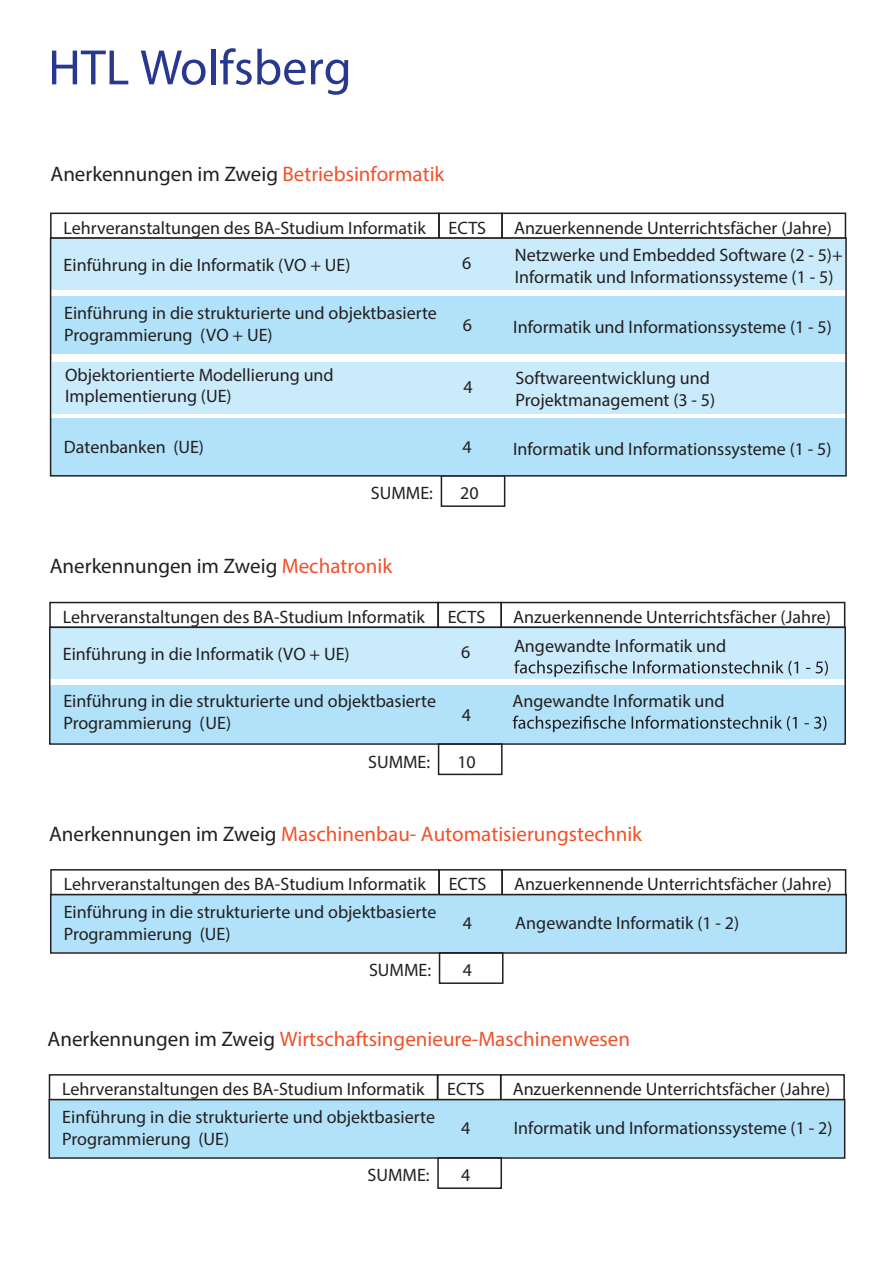
<style>
.page{position:relative;width:893px;height:1263px;background:#fff}
.page>*{position:absolute;margin:0;border:0;box-sizing:border-box;transform-origin:0 0}
.t1{font:50.1px "Verdana";color:#283890}
.t2{font:21px "Verdana";color:#f0512a}
.t3{font:21px "Verdana";color:#231f20}
.t4{font:18px/21.6px "Myriad Pro";color:#231f20}
.s1{color:#f0512a}
.s2{color:#231f20}
</style>
<div class="page">
<div style="left:50px;top:869px;width:390px;height:26px;border:2px solid #231f20"></div>
<div style="left:438px;top:869px;width:65px;height:26px;border:2px solid #231f20"></div>
<div style="left:501px;top:869px;width:345px;height:26px;border:2px solid #231f20"></div>
<div style="left:51px;top:894px;width:389px;height:58px;background:#b1e2f9"></div>
<div style="left:440px;top:894px;width:63px;height:58px;background:#b1e2f9"></div>
<div style="left:503px;top:894px;width:343px;height:58px;background:#b1e2f9"></div>
<div style="left:50px;top:894px;width:797px;height:60px;border:2px solid #231f20"></div>
<div style="left:439px;top:952px;width:64px;height:32px;border:2px solid #231f20"></div>
<div style="left:49px;top:602px;width:390px;height:26px;border:2px solid #231f20"></div>
<div style="left:437px;top:602px;width:65px;height:26px;border:2px solid #231f20"></div>
<div style="left:50px;top:627px;width:388px;height:52px;background:#caebfb"></div>
<div style="left:438px;top:627px;width:63px;height:52px;background:#caebfb"></div>
<div style="left:500px;top:602px;width:345px;height:26px;border:2px solid #231f20"></div>
<div style="left:501px;top:627px;width:344px;height:52px;background:#caebfb"></div>
<div style="left:50px;top:686px;width:389px;height:57px;background:#b1e2f9"></div>
<div style="left:439px;top:686px;width:63px;height:57px;background:#b1e2f9"></div>
<div style="left:502px;top:686px;width:343px;height:57px;background:#b1e2f9"></div>
<div style="left:49px;top:627px;width:797px;height:118px;border:2px solid #231f20"></div>
<div style="left:438px;top:743px;width:65px;height:32px;border:2px solid #231f20"></div>
<svg style="left:514px;top:660px;width:314px;height:17px"></svg>
<svg style="left:513px;top:716px;width:313px;height:16px"></svg>
<div style="left:440px;top:362px;width:64px;height:51px;background:#caebfb"></div>
<div style="left:50px;top:213px;width:390px;height:26px;border:2px solid #231f20"></div>
<div style="left:438px;top:213px;width:65px;height:26px;border:2px solid #231f20"></div>
<div style="left:51px;top:238px;width:388px;height:52px;background:#caebfb"></div>
<div style="left:439px;top:238px;width:63px;height:52px;background:#caebfb"></div>
<div style="left:501px;top:213px;width:345px;height:26px;border:2px solid #231f20"></div>
<div style="left:502px;top:238px;width:343px;height:52px;background:#caebfb"></div>
<div style="left:51px;top:296px;width:388px;height:58px;background:#b1e2f9"></div>
<div style="left:439px;top:296px;width:64px;height:58px;background:#b1e2f9"></div>
<div style="left:503px;top:296px;width:343px;height:58px;background:#b1e2f9"></div>
<div style="left:441px;top:475px;width:64px;height:32px;border:2px solid #231f20"></div>
<div style="left:52px;top:362px;width:388px;height:51px;background:#caebfb"></div>
<div style="left:504px;top:362px;width:343px;height:51px;background:#caebfb"></div>
<div style="left:51px;top:418px;width:388px;height:58px;background:#b1e2f9"></div>
<div style="left:439px;top:418px;width:63px;height:58px;background:#b1e2f9"></div>
<div style="left:502px;top:418px;width:344px;height:58px;background:#b1e2f9"></div>
<div style="left:50px;top:237px;width:797px;height:240px;border:2px solid #231f20"></div>
<div style="left:49px;top:1074px;width:389px;height:26px;border:2px solid #231f20"></div>
<div style="left:437px;top:1074px;width:64px;height:26px;border:2px solid #231f20"></div>
<div style="left:500px;top:1074px;width:345px;height:26px;border:2px solid #231f20"></div>
<div style="left:50px;top:1099px;width:388px;height:58px;background:#b1e2f9"></div>
<div style="left:438px;top:1099px;width:63px;height:58px;background:#b1e2f9"></div>
<div style="left:501px;top:1099px;width:344px;height:58px;background:#b1e2f9"></div>
<div style="left:48px;top:1099px;width:797px;height:60px;border:2px solid #231f20"></div>
<div style="left:437px;top:1157px;width:65px;height:32px;border:2px solid #231f20"></div>
<h1 class="t1" style="left:48px;top:37px;width:305px">HTL Wolfsberg</h1>
<p class="t3" style="left:50px;top:161px;width:395px">Anerkennungen im Zweig <span class="s1">Betriebsinformatik</span></p>
<p class="t4" style="left:64px;top:217px;width:364px">Lehrveranstaltungen des BA-Studium Informatik</p>
<p class="t4" style="left:449px;top:217px;width:39px">ECTS</p>
<p class="t4" style="left:514px;top:216px;width:319px">Anzuerkennende Unterrichtsfächer (Jahre)</p>
<p class="t4" style="left:64px;top:253px;width:288px">Einführung in die Informatik (VO + UE)</p>
<p class="t4" style="left:462px;top:252px;width:11px">6</p>
<p class="t4" style="left:64px;top:302px;width:374px">Einführung in die strukturierte und objektbasierte<br>Programmierung (VO + UE)</p>
<p class="t4" style="left:515px;top:244px;width:329px">Netzwerke und Embedded Software (2 - 5)+<br>Informatik und Informationssysteme (1 - 5)</p>
<p class="t4" style="left:513px;top:316px;width:320px">Informatik und Informationssysteme (1 - 5)</p>
<p class="t4" style="left:463px;top:314px;width:11px">6</p>
<p class="t4" style="left:65px;top:363px;width:270px">Objektorientierte Modellierung und<br>Implementierung (UE)</p>
<p class="t4" style="left:464px;top:375px;width:11px">4</p>
<p class="t4" style="left:516px;top:367px;width:201px">Softwareentwicklung und<br>Projektmanagement (3 - 5)</p>
<p class="t4" style="left:64px;top:436px;width:142px">Datenbanken (UE)</p>
<p class="t4" style="left:462px;top:436px;width:11px">4</p>
<p class="t4" style="left:513px;top:438px;width:320px">Informatik und Informationssysteme (1 - 5)</p>
<p class="t4" style="left:371px;top:482px;width:64px">SUMME:</p>
<p class="t4" style="left:460px;top:482px;width:20px">20</p>
<p class="t3" style="left:50px;top:553px;width:344px">Anerkennungen im Zweig <span class="s1">Mechatronik</span></p>
<p class="t4" style="left:63px;top:606px;width:364px">Lehrveranstaltungen des BA-Studium Informatik</p>
<p class="t4" style="left:448px;top:606px;width:39px">ECTS</p>
<p class="t4" style="left:513px;top:606px;width:319px">Anzuerkennende Unterrichtsfächer (Jahre)</p>
<p class="t4" style="left:63px;top:643px;width:288px">Einführung in die Informatik (VO + UE)</p>
<p class="t4" style="left:461px;top:641px;width:11px">6</p>
<p class="t4" style="left:63px;top:690px;width:374px">Einführung in die strukturierte und objektbasierte<br>Programmierung (UE)</p>
<p class="t4" style="left:462px;top:703px;width:11px">4</p>
<p class="t4" style="left:368px;top:750px;width:64px">SUMME:</p>
<p class="t4" style="left:457px;top:750px;width:20px">10</p>
<p class="t4" style="left:514px;top:635px;width:214px">Angewandte Informatik und</p>
<p class="t4" style="left:512px;top:690px;width:214px">Angewandte Informatik und</p>
<p class="t2" style="left:49px;top:821px;width:595px"><span class="s2">Anerkennungen im Zweig</span> Maschinenbau- Automatisierungstechnik</p>
<p class="t4" style="left:64px;top:873px;width:364px">Lehrveranstaltungen des BA-Studium Informatik</p>
<p class="t4" style="left:449px;top:873px;width:39px">ECTS</p>
<p class="t4" style="left:514px;top:873px;width:319px">Anzuerkennende Unterrichtsfächer (Jahre)</p>
<p class="t4" style="left:64px;top:901px;width:374px">Einführung in die strukturierte und objektbasierte<br>Programmierung (UE)</p>
<p class="t4" style="left:463px;top:912px;width:11px">4</p>
<p class="t4" style="left:369px;top:959px;width:64px">SUMME:</p>
<p class="t4" style="left:463px;top:959px;width:11px">4</p>
<p class="t4" style="left:515px;top:912px;width:225px">Angewandte Informatik (1 - 2)</p>
<p class="t2" style="left:48px;top:1026px;width:584px"><span class="s2">Anerkennungen im Zweig</span> Wirtschaftsingenieure-Maschinenwesen</p>
<p class="t4" style="left:62px;top:1078px;width:364px">Lehrveranstaltungen des BA-Studium Informatik</p>
<p class="t4" style="left:447px;top:1078px;width:39px">ECTS</p>
<p class="t4" style="left:513px;top:1078px;width:319px">Anzuerkennende Unterrichtsfächer (Jahre)</p>
<p class="t4" style="left:461px;top:1117px;width:11px">4</p>
<p class="t4" style="left:368px;top:1164px;width:64px">SUMME:</p>
<p class="t4" style="left:461px;top:1164px;width:11px">4</p>
<p class="t4" style="left:62px;top:1106px;width:374px">Einführung in die strukturierte und objektbasierte<br>Programmierung (UE)</p>
<p class="t4" style="left:514px;top:1117px;width:320px">Informatik und Informationssysteme (1 - 2)</p>
</div>
